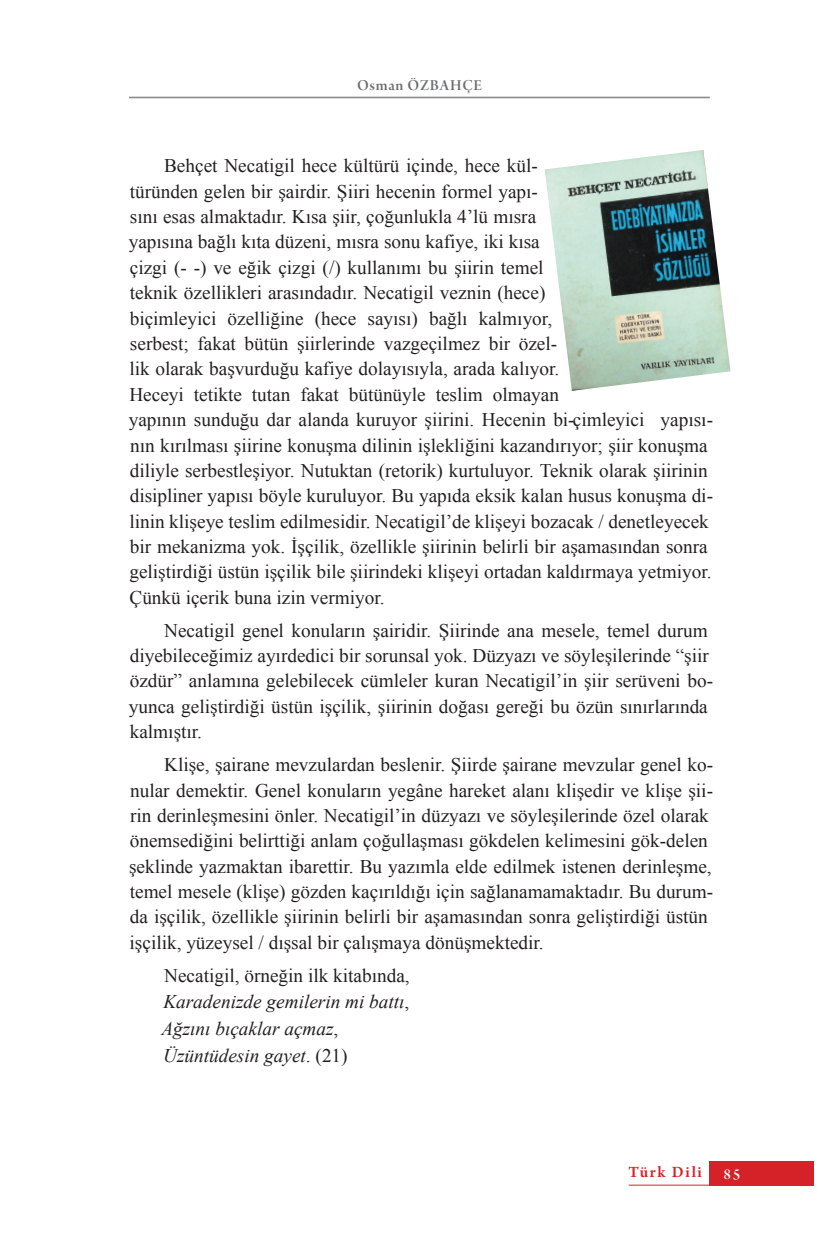
<style>
.page{position:relative;width:819px;height:1241px;background:#fff}
.page>*{position:absolute;margin:0;border:0;box-sizing:border-box;transform-origin:0 0}
.METIN{font:19.25px/25.4px "Times New Roman";color:#231f20}
.METIN-2{font:italic 19.25px "Times New Roman";color:#231f20}
.t1{font:600 16.62px "Arno Pro";letter-spacing:.1em;color:#d52229}
.t2{font:16.1px "Arno Pro Smbd Display";letter-spacing:.045em;color:#6c6d70}
.t3{font:16.1px "Arno Pro Smbd Display";color:#fff}
.s1{font-style:normal}
</style>
<div class="page">
<hr style="left:129px;top:97px;width:580px;height:1px;background:#808285">
<div style="left:709px;top:1160px;width:105px;height:25px;background:#d52229"></div>
<hr style="left:628px;top:1184px;width:81px;height:1px;background:#d52229">
<img style="left:544px;top:150px;width:186px;height:241px">
<p class="t2" style="left:357px;top:76px;width:126px">Osman ÖZBAHÇE</p>
<p class="METIN" style="left:129px;top:153px;width:585px;text-indent:35px">Behçet Necatigil hece kültürü içinde, hece kül-<br>türünden gelen bir şairdir. Şiiri hecenin formel yapı-<br>sını esas almaktadır. Kısa şiir, çoğunlukla 4’lü mısra<br>yapısına bağlı kıta düzeni, mısra sonu kafiye, iki kısa<br>çizgi (- -) ve eğik çizgi (/) kullanımı bu şiirin temel<br>teknik özellikleri arasındadır. Necatigil veznin (hece)<br>biçimleyici özelliğine (hece sayısı) bağlı kalmıyor,<br>serbest; fakat bütün şiirlerinde vazgeçilmez bir özel-<br>lik olarak başvurduğu kafiye dolayısıyla, arada kalıyor.<br>Heceyi tetikte tutan fakat bütünüyle teslim olmayan<br>yapının sunduğu dar alanda kuruyor şiirini. Hecenin bi-çimleyici yapısı&shy;nın kırılması şiirine konuşma dilinin işlekliğini kazandırıyor; şiir konuşma diliyle serbestleşiyor. Nutuktan (retorik) kurtuluyor. Teknik olarak şiirinin disipliner yapısı böyle kuruluyor. Bu yapıda eksik kalan husus konuşma di&shy;linin klişeye teslim edilmesidir. Necatigil’de klişeyi bozacak / denetleyecek bir mekanizma yok. İşçilik, özellikle şiirinin belirli bir aşamasından sonra geliştirdiği üstün işçilik bile şiirindeki klişeyi ortadan kaldırmaya yetmiyor.<br>Çünkü içerik buna izin vermiyor.</p>
<p class="METIN" style="left:129px;top:617px;width:585px;text-indent:35px">Necatigil genel konuların şairidir. Şiirinde ana mesele, temel durum diyebileceğimiz ayırdedici bir sorunsal yok. Düzyazı ve söyleşilerinde “şiir özdür” anlamına gelebilecek cümleler kuran Necatigil’in şiir serüveni bo&shy;yunca geliştirdiği üstün işçilik, şiirinin doğası gereği bu özün sınırlarında kalmıştır.</p>
<p class="METIN" style="left:129px;top:751px;width:585px;text-indent:35px">Klişe, şairane mevzulardan beslenir. Şiirde şairane mevzular genel ko&shy;nular demektir. Genel konuların yegâne hareket alanı klişedir ve klişe şii&shy;rin derinleşmesini önler. Necatigil’in düzyazı ve söyleşilerinde özel olarak önemsediğini belirttiği anlam çoğullaşması gökdelen kelimesini gök-delen şeklinde yazmaktan ibarettir. Bu yazımla elde edilmek istenen derinleşme, temel mesele (klişe) gözden kaçırıldığı için sağlanamamaktadır. Bu durum&shy;da işçilik, özellikle şiirinin belirli bir aşamasından sonra geliştirdiği üstün işçilik, yüzeysel / dışsal bir çalışmaya dönüşmektedir.</p>
<p class="METIN" style="left:164px;top:962px;width:247px">Necatigil, örneğin ilk kitabında,</p>
<p class="METIN-2" style="left:163px;top:988px;width:247px">Karadenizde gemilerin mi battı<span class="s1">,</span></p>
<p class="METIN-2" style="left:161px;top:1015px;width:178px">Ağzını bıçaklar açmaz<span class="s1">,</span></p>
<p class="METIN-2" style="left:163px;top:1041px;width:186px">Üzüntüdesin gayet<span class="s1">. (21)</span></p>
<p class="t1" style="left:628px;top:1162px;width:75px">Türk Dili</p>
<p class="t3" style="left:723px;top:1164px;width:18px">85</p>
</div>
